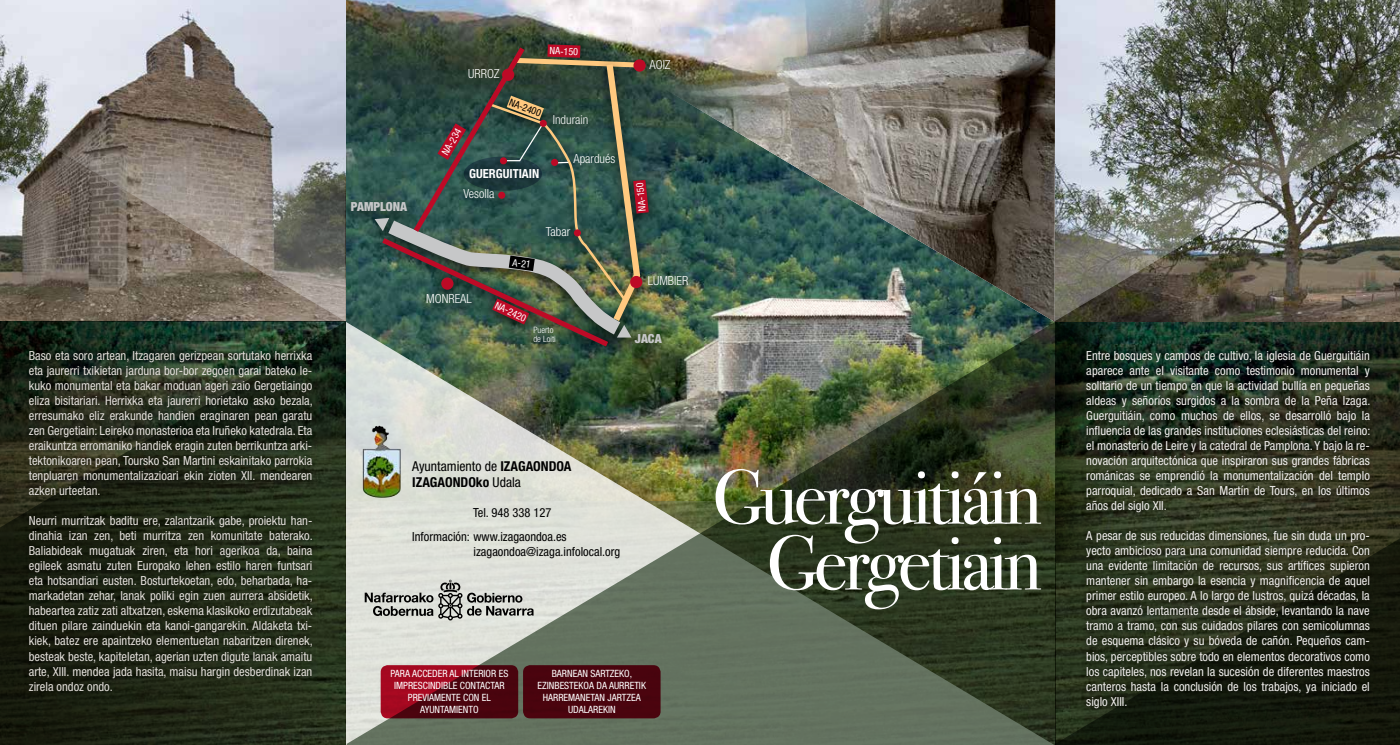
<style>
.page{position:relative;width:1400px;height:745px;background:#fff}
.page>*{position:absolute;margin:0;border:0;box-sizing:border-box;transform-origin:0 0}
.t1{font:77.38px/65.8px "Bodoni Svty Two ITCTT";letter-spacing:-.05em;color:#fff;text-align:right}
.t2{font:700 condensed 13.62px/16.4px "Helvetica Neue LT Std";color:#000}
.t3{font:condensed 12.5px/15px "Helvetica Neue LT Std";color:#e4e0db;text-align:justify}
.t4{font:condensed 12.5px/15px "Helvetica Neue LT Std";color:#f1efed;text-align:justify}
.t5{font:condensed 12.5px/15px "Helvetica Neue LT Std";color:#000}
.t6{font:300 condensed 12.5px "Helvetica Neue LT Std";color:#fff}
.t7{font:700 condensed 12.5px "Helvetica Neue LT Std";color:#fff}
.t8{font:900 condensed 12.5px "Helvetica Neue LT Std";letter-spacing:-.005em;color:#c6c7c8}
.t9{font:300 condensed 12.5px "Helvetica Neue LT Std";color:#f6f6f6}
.t10{font:condensed 10px/12px "Helvetica Neue LT Std";color:#fff;text-align:center}
.t11{font:condensed 10px "Helvetica Neue LT Std";color:#000}
.t12{font:300 condensed 8.75px/8.8px "Helvetica Neue LT Std";color:#fff}
.s1{font-weight:400}
</style>
<div class="page">
<svg style="left:0;top:0;width:345px;height:321px;background:#96918e"></svg>
<img style="left:347px;top:321px;width:708px;height:423px">
<img style="left:1055px;top:0;width:345px;height:321px">
<svg style="left:365px;top:579px;width:169px;height:41px;background:#afb1ac"></svg>
<svg style="left:381px;top:664px;width:137px;height:54px;background:#6e0918"></svg>
<div style="left:523px;top:664px;width:137px;height:54px;background:#4a040e;border-radius:7px"></div>
<img style="left:513px;top:0;width:542px;height:321px">
<svg style="left:1055px;top:321px;width:345px;height:210px;background:#1c2b1b"></svg>
<svg style="left:0;top:321px;width:345px;height:423px;background:#1d2918"></svg>
<div style="left:23px;top:345px;width:295px;height:351px;background:#000;opacity:.75"></div>
<img style="left:354px;top:416px;width:53px;height:89px">
<svg style="left:1055px;top:531px;width:345px;height:213px;background:#192010"></svg>
<div style="left:1081px;top:345px;width:294px;height:368px;background:#000;opacity:.75"></div>
<div style="left:340px;top:57px;width:359px;height:303px;background:#000;opacity:.75"></div>
<img style="left:375px;top:42px;width:274px;height:308px">
<p class="t3" style="left:29px;top:348px;width:285px">Baso eta soro artean, Itzagaren gerizpean sortutako herrixka eta jaurerri txikietan jarduna bor-bor zegoen garai bateko le&shy;kuko monumental eta bakar moduan ageri zaio Gergetiaingo eliza bisitariari. Herrixka eta jaurerri horietako asko bezala, erresumako eliz erakunde handien eraginaren pean garatu zen Gergetiain: Leireko monasterioa eta Iruñeko katedrala. Eta eraikuntza erromaniko handiek eragin zuten berrikuntza arki&shy;tektonikoaren pean, Toursko San Martini eskainitako parrokia tenpluaren monumentalizazioari ekin zioten XII. mendearen azken urteetan.</p>
<p class="t3" style="left:29px;top:513px;width:285px">Neurri murritzak baditu ere, zalantzarik gabe, proiektu han&shy;dinahia izan zen, beti murritza zen komunitate baterako.<br>Baliabideak mugatuak ziren, eta hori agerikoa da, baina egileek asmatu zuten Europako lehen estilo haren funtsari eta hotsandiari eusten. Bosturtekoetan, edo, beharbada, ha&shy;markadetan zehar, lanak poliki egin zuen aurrera absidetik, habeartea zatiz zati altxatzen, eskema klasikoko erdizutabeak dituen pilare zainduekin eta kanoi-gangarekin. Aldaketa txi&shy;kiek, batez ere apaintzeko elementuetan nabaritzen direnek, besteak beste, kapiteletan, agerian uzten digute lanak amaitu arte, XIII. mendea jada hasita, maisu hargin desberdinak izan zirela ondoz ondo.</p>
<p class="t8" style="left:351px;top:199px;width:58px">PAMPLONA</p>
<p class="t6" style="left:468px;top:66px;width:33px">URROZ</p>
<p class="t10" style="left:439px;top:151px;width:30px;rotate:-59deg">NA-234</p>
<p class="t11" style="left:512px;top:96px;width:35px;rotate:21deg">NA-2400</p>
<p class="t7" style="left:469px;top:166px;width:72px">GUERGUITIAIN</p>
<p class="t6" style="left:463px;top:186px;width:32px">Vesolla</p>
<p class="t10" style="left:550px;top:44px;width:30px;rotate:2deg">NA-150</p>
<p class="t9" style="left:553px;top:112px;width:37px">Indurain</p>
<p class="t6" style="left:573px;top:151px;width:43px">Apardués</p>
<p class="t6" style="left:426px;top:291px;width:47px">MONREAL</p>
<p class="t10" style="left:513px;top:256px;width:20px;rotate:8deg">A-21</p>
<p class="t10" style="left:498px;top:299px;width:35px;rotate:25deg">NA-2420</p>
<p class="t6" style="left:546px;top:224px;width:26px">Tabar</p>
<p class="t12" style="left:533px;top:325px;width:24px">Puerto de Loiti</p>
<p class="t6" style="left:649px;top:58px;width:23px">AOIZ</p>
<p class="t10" style="left:636px;top:211px;width:30px;rotate:-96deg">NA-150</p>
<p class="t6" style="left:648px;top:273px;width:42px">LUMBIER</p>
<p class="t8" style="left:635px;top:331px;width:28px">JACA</p>
<p class="t2" style="left:412px;top:457px;width:161px"><span class="s1">Ayuntamiento de</span> IZAGAONDOA<br>IZAGAONDOko <span class="s1">Udala</span></p>
<p class="t5" style="left:473px;top:504px;width:80px">Tel. 948 338 127</p>
<p class="t5" style="left:473px;top:528px;width:148px;text-indent:-61px">Información: www.izagaondoa.es izagaondoa@izaga.infolocal.org</p>
<p class="t10" style="left:390px;top:667px;width:119px">PARA ACCEDER AL INTERIOR ES<br>IMPRESCINDIBLE CONTACTAR<br>PREVIAMENTE CON EL<br>AYUNTAMIENTO</p>
<p class="t10" style="left:537px;top:667px;width:110px">BARNEAN SARTZEKO,<br>EZINBESTEKOA DA AURRETIK<br>HARREMANETAN JARTZEA<br>UDALAREKIN</p>
<h1 class="t1" style="left:712px;top:456px;width:331px">Guerguitiáin<br>Gergetiain</h1>
<p class="t4" style="left:1086px;top:348px;width:285px">Entre bosques y campos de cultivo, la iglesia de Guerguitiáin aparece ante el visitante como testimonio monumental y solitario de un tiempo en que la actividad bullía en pequeñas aldeas y señoríos surgidos a la sombra de la Peña Izaga.<br>Guerguitiáin, como muchos de ellos, se desarrolló bajo la influencia de las grandes instituciones eclesiásticas del reino: el monasterio de Leire y la catedral de Pamplona. Y bajo la re&shy;novación arquitectónica que inspiraron sus grandes fábricas románicas se emprendió la monumentalización del templo parroquial, dedicado a San Martín de Tours, en los últimos años del siglo XII.</p>
<p class="t4" style="left:1086px;top:528px;width:285px">A pesar de sus reducidas dimensiones, fue sin duda un pro&shy;yecto ambicioso para una comunidad siempre reducida. Con una evidente limitación de recursos, sus artífices supieron mantener sin embargo la esencia y magnificencia de aquel primer estilo europeo. A lo largo de lustros, quizá décadas, la obra avanzó lentamente desde el ábside, levantando la nave tramo a tramo, con sus cuidados pilares con semicolumnas de esquema clásico y su bóveda de cañón. Pequeños cam&shy;bios, perceptibles sobre todo en elementos decorativos como los capiteles, nos revelan la sucesión de diferentes maestros canteros hasta la conclusión de los trabajos, ya iniciado el siglo XIII.</p>
</div>
